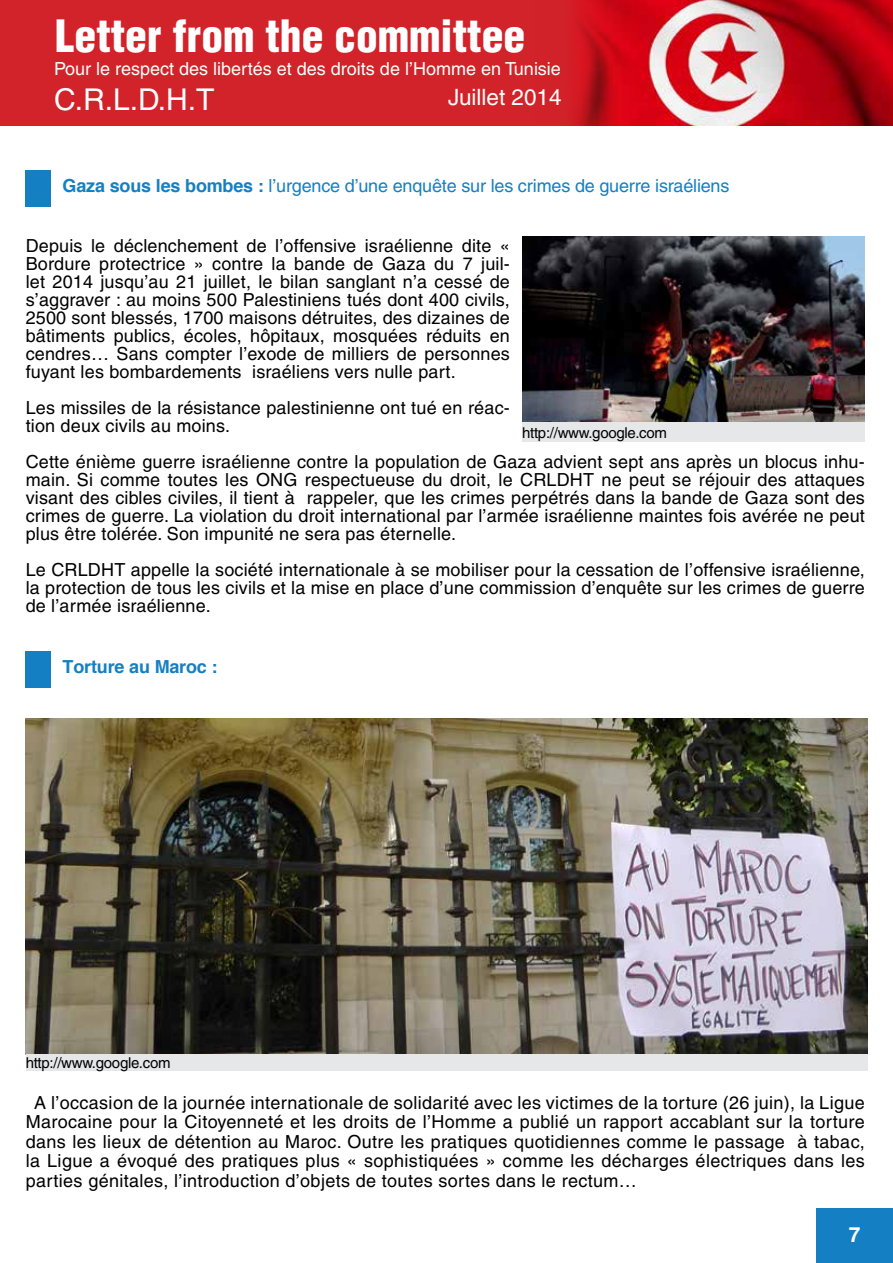
<style>
.page{position:relative;width:893px;height:1263px;background:#fff}
.page>*{position:absolute;margin:0;border:0;box-sizing:border-box;transform-origin:0 0}
.t1{font:900 condensed 43.5px "Helvetica";color:#fff}
.t2{font:30px "Helvetica";color:#fff}
.t3{font:22.5px "Helvetica";color:#fff}
.t4{font:700 21px "Helvetica CE";color:#fff}
.t5{font:18px/18px "Helvetica";letter-spacing:.01em;color:#000;text-align:justify}
.t6{font:18px "Helvetica";letter-spacing:-.01em;color:#157fc3}
.t7{font:18px "Helvetica";color:#fff}
.t8{font:700 18px "Helvetica";letter-spacing:-.01em;color:#157fc3}
.t9{font:15px "Helvetica";letter-spacing:-.02em;color:#000}
.s1{font-weight:700}
</style>
<div class="page">
<div style="left:816px;top:1209px;width:77px;height:54px;background:#157fc3"></div>
<div style="left:0;top:0;width:893px;height:126px;background:#d2232a"></div>
<img style="left:578px;top:0;width:315px;height:126px">
<svg style="left:577px;top:0;width:72px;height:125px;background:#cc0816"></svg>
<div style="left:26px;top:651px;width:25px;height:37px;background:#157fc3"></div>
<img style="left:26px;top:719px;width:841px;height:335px">
<div style="left:26px;top:1054px;width:841px;height:17px;background:#e6e7e8"></div>
<div style="left:26px;top:170px;width:25px;height:37px;background:#157fc3"></div>
<img style="left:522px;top:236px;width:343px;height:186px">
<div style="left:522px;top:422px;width:343px;height:20px;background:#e6e7e8"></div>
<h1 class="t1" style="left:55px;top:8px;width:471px">Letter from the committee</h1>
<p class="t7" style="left:54px;top:59px;width:508px">Pour le respect des libertés et des droits de l’Homme en Tunisie</p>
<h2 class="t2" style="left:54px;top:82px;width:162px">C.R.L.D.H.T</h2>
<p class="t3" style="left:448px;top:84px;width:115px">Juillet 2014</p>
<p class="t6" style="left:63px;top:175px;width:668px"><span class="s1">Gaza sous les bombes :</span> l’urgence d’une enquête sur les crimes de guerre israéliens</p>
<p class="t5" style="left:26px;top:237px;width:486px">Depuis le déclenchement de l’offensive israélienne dite « Bordure protectrice » contre la bande de Gaza du 7 juil&shy;let 2014 jusqu’au 21 juillet, le bilan sanglant n’a cessé de s’aggraver : au moins 500 Palestiniens tués dont 400 civils, 2500 sont blessés, 1700 maisons détruites, des dizaines de bâtiments publics, écoles, hôpitaux, mosquées réduits en cendres… Sans compter l’exode de milliers de personnes fuyant les bombardements israéliens vers nulle part.</p>
<p class="t5" style="left:26px;top:399px;width:486px">Les missiles de la résistance palestinienne ont tué en réac&shy;tion deux civils au moins.</p>
<p class="t5" style="left:26px;top:453px;width:841px">Cette énième guerre israélienne contre la population de Gaza advient sept ans après un blocus inhu&shy;main. Si comme toutes les ONG respectueuse du droit, le CRLDHT ne peut se réjouir des attaques visant des cibles civiles, il tient à rappeler, que les crimes perpétrés dans la bande de Gaza sont des crimes de guerre. La violation du droit international par l’armée israélienne maintes fois avérée ne peut plus être tolérée. Son impunité ne sera pas éternelle.</p>
<p class="t5" style="left:26px;top:561px;width:841px">Le CRLDHT appelle la société internationale à se mobiliser pour la cessation de l’offensive israélienne, la protection de tous les civils et la mise en place d’une commission d’enquête sur les crimes de guerre de l’armée israélienne.</p>
<p class="t9" style="left:522px;top:424px;width:146px">http://www.google.com</p>
<p class="t8" style="left:63px;top:655px;width:156px">Torture au Maroc :</p>
<p class="t9" style="left:26px;top:1054px;width:146px">http://www.google.com</p>
<p class="t5" style="left:26px;top:1093px;width:841px;line-height:19.5px;text-indent:8px">A l’occasion de la journée internationale de solidarité avec les victimes de la torture (26 juin), la Ligue Marocaine pour la Citoyenneté et les droits de l’Homme a publié un rapport accablant sur la torture dans les lieux de détention au Maroc. Outre les pratiques quotidiennes comme le passage à tabac, la Ligue a évoqué des pratiques plus « sophistiquées » comme les décharges électriques dans les parties génitales, l’introduction d’objets de toutes sortes dans le rectum…</p>
<p class="t4" style="left:849px;top:1221px;width:13px">7</p>
</div>
